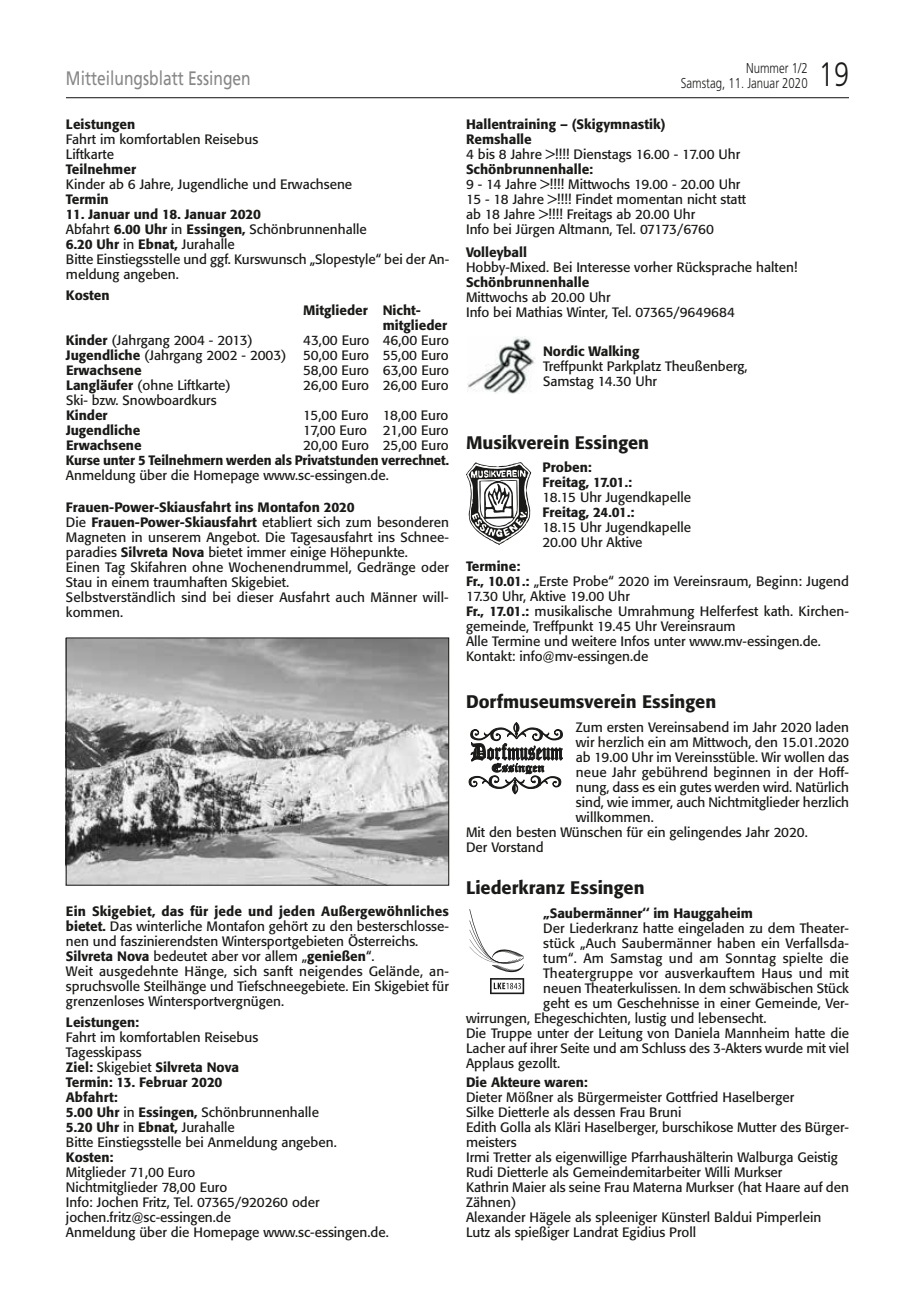
<style>
.page{position:relative;width:915px;height:1297px;background:#fff}
.page>*{position:absolute;margin:0;border:0;box-sizing:border-box;transform-origin:0 0}
.t1{font:300 33.75px "Frutiger";color:#1a1a18;scale:.8 1}
.t2{font:19.5px "Frutiger";color:#868786;scale:.8 1}
.t3{font:500 18px "Formata";color:#1a1a18}
.t4{font:300 14.25px "Frutiger";color:#1a1a18;scale:.8 1}
.t5{font:13.5px/15px "Formata";color:#1a1a18}
.t6{font:500 13.5px/15px "Formata";color:#1a1a18}
.s1{font-weight:500}
</style>
<div class="page">
<hr style="left:66px;top:97px;width:782px;height:1px;background:#1a1a18">
<img style="left:68px;top:640px;width:379px;height:243px">
<div style="left:66px;top:638px;width:383px;height:247px;border:1px solid #1a1a18"></div>
<img style="left:467px;top:337px;width:68px;height:56px">
<svg style="left:468px;top:722px;width:94px;height:72px"></svg>
<svg style="left:469px;top:909px;width:54px;height:63px"></svg>
<svg style="left:490px;top:978px;width:34px;height:16px"></svg>
<svg style="left:466px;top:462px;width:65px;height:83px"></svg>
<p class="t4" style="left:746px;top:60px;width:78px">Nummer 1/2</p>
<h2 class="t2" style="left:66px;top:66px;width:232px">Mitteilungsblatt Essingen</h2>
<p class="t4" style="left:680px;top:75px;width:160px">Samstag, 11. Januar 2020</p>
<h1 class="t1" style="left:818px;top:55px;width:39px">19</h1>
<p class="t6" style="left:66px;top:116px;width:71px">Leistungen</p>
<p class="t5" style="left:66px;top:131px;width:194px">Fahrt im komfortablen Reisebus<br>Liftkarte</p>
<p class="t6" style="left:66px;top:161px;width:72px">Teilnehmer</p>
<p class="t5" style="left:66px;top:176px;width:287px">Kinder ab 6 Jahre, Jugendliche und Erwachsene</p>
<p class="t6" style="left:66px;top:191px;width:44px">Termin</p>
<p class="t5" style="left:66px;top:206px;width:384px"><span class="s1">11. Januar und 18. Januar 2020<br></span>Abfahrt <span class="s1">6.00 Uhr</span> in <span class="s1">Essingen,</span> Schönbrunnenhalle<br><span class="s1">6.20 Uhr</span> in <span class="s1">Ebnat,</span> Jurahalle<br>Bitte Einstiegsstelle und ggf. Kurswunsch „Slopestyle“ bei der An&shy;meldung angeben.</p>
<p class="t6" style="left:66px;top:287px;width:45px">Kosten</p>
<p class="t6" style="left:382px;top:302px;width:66px;text-indent:-80px">Mitglieder Nicht&shy;mitglieder</p>
<p class="t5" style="left:66px;top:332px;width:188px"><span class="s1">Kinder</span> (Jahrgang 2004 - 2013)</p>
<p class="t5" style="left:66px;top:332px;width:384px;text-align:justify;text-indent:237px">43,00 Euro 46,00 Euro <span class="s1">Jugendliche</span> (Jahrgang 2002 - 2003) 50,00 Euro 55,00 Euro <span class="s1">Erwachsene</span></p>
<p class="t5" style="left:303px;top:362px;width:147px">58,00 Euro 63,00 Euro</p>
<p class="t5" style="left:66px;top:377px;width:166px"><span class="s1">Langläufer</span> (ohne Liftkarte)</p>
<p class="t5" style="left:303px;top:377px;width:147px">26,00 Euro 26,00 Euro</p>
<p class="t5" style="left:66px;top:392px;width:152px">Ski- bzw. Snowboardkurs</p>
<p class="t6" style="left:66px;top:407px;width:43px">Kinder</p>
<p class="t5" style="left:303px;top:407px;width:147px">15,00 Euro 18,00 Euro</p>
<p class="t6" style="left:66px;top:422px;width:76px">Jugendliche</p>
<p class="t5" style="left:303px;top:422px;width:147px">17,00 Euro 21,00 Euro</p>
<p class="t6" style="left:66px;top:437px;width:77px">Erwachsene</p>
<p class="t5" style="left:303px;top:437px;width:147px">20,00 Euro 25,00 Euro</p>
<p class="t6" style="left:66px;top:452px;width:384px">Kurse unter 5 Teilnehmern werden als Privatstunden verrechnet.</p>
<p class="t5" style="left:66px;top:467px;width:324px">Anmeldung über die Homepage www.sc-essingen.de.</p>
<p class="t5" style="left:66px;top:500px;width:384px"><span class="s1">Frauen-Power-Skiausfahrt ins Montafon 2020<br></span>Die <span class="s1">Frauen-Power-Skiausfahrt</span> etabliert sich zum besonderen Magneten in unserem Angebot. Die Tagesausfahrt ins Schnee&shy;paradies <span class="s1">Silvreta Nova</span> bietet immer einige Höhepunkte.<br>Einen Tag Skifahren ohne Wochenendrummel, Gedränge oder Stau in einem traumhaften Skigebiet.<br>Selbstverständlich sind bei dieser Ausfahrt auch Männer will&shy;kommen.</p>
<p class="t5" style="left:66px;top:904px;width:384px"><span class="s1">Ein Skigebiet, das für jede und jeden Außergewöhnliches bietet.</span> Das winterliche Montafon gehört zu den besterschlosse&shy;nen und faszinierendsten Wintersportgebieten Österreichs.<br><span class="s1">Silvreta Nova</span> bedeutet aber vor allem „<span class="s1">genießen</span>“.<br>Weit ausgedehnte Hänge, sich sanft neigendes Gelände, an&shy;spruchsvolle Steilhänge und Tiefschneegebiete. Ein Skigebiet für grenzenloses Wintersportvergnügen.</p>
<p class="t6" style="left:66px;top:1015px;width:75px">Leistungen:</p>
<p class="t5" style="left:66px;top:1030px;width:272px">Fahrt im komfortablen Reisebus<br>Tagesskipass<br><span class="s1">Ziel:</span> Skigebiet <span class="s1">Silvreta Nova<br>Termin: 13. Februar 2020<br>Abfahrt:<br>5.00 Uhr</span> in <span class="s1">Essingen,</span> Schönbrunnenhalle<br><span class="s1">5.20 Uhr</span> in <span class="s1">Ebnat,</span> Jurahalle<br>Bitte Einstiegsstelle bei Anmeldung angeben.</p>
<p class="t6" style="left:66px;top:1150px;width:49px">Kosten:</p>
<p class="t5" style="left:66px;top:1165px;width:324px">Mitglieder 71,00 Euro<br>Nichtmitglieder 78,00 Euro<br>Info: Jochen Fritz, Tel. 07365/920260 oder jochen.fritz@sc-essingen.de<br>Anmeldung über die Homepage www.sc-essingen.de.</p>
<p class="t6" style="left:466px;top:116px;width:201px">Hallentraining – (Skigymnastik)<br>Remshalle</p>
<p class="t5" style="left:466px;top:146px;width:275px">4 bis 8 Jahre &gt;!!!! Dienstags 16.00 - 17.00 Uhr</p>
<p class="t6" style="left:466px;top:161px;width:129px">Schönbrunnenhalle:</p>
<p class="t5" style="left:466px;top:176px;width:281px">9 - 14 Jahre &gt;!!!! Mittwochs 19.00 - 20.00 Uhr 15 - 18 Jahre &gt;!!!! Findet momentan nicht statt ab 18 Jahre &gt;!!!! Freitags ab 20.00 Uhr<br>Info bei Jürgen Altmann, Tel. 07173/6760</p>
<p class="t6" style="left:466px;top:245px;width:63px">Volleyball</p>
<p class="t5" style="left:466px;top:260px;width:333px">Hobby-Mixed. Bei Interesse vorher Rücksprache halten!</p>
<p class="t6" style="left:466px;top:275px;width:125px">Schönbrunnenhalle</p>
<p class="t5" style="left:466px;top:290px;width:270px">Mittwochs ab 20.00 Uhr<br>Info bei Mathias Winter, Tel. 07365/9649684</p>
<p class="t6" style="left:543px;top:344px;width:98px">Nordic Walking</p>
<p class="t5" style="left:543px;top:359px;width:206px">Treffpunkt Parkplatz Theußenberg,<br>Samstag 14.30 Uhr</p>
<h3 class="t3" style="left:466px;top:431px;width:184px">Musikverein Essingen</h3>
<p class="t6" style="left:542px;top:460px;width:91px">Proben:<br>Freitag, 17.01.:</p>
<p class="t5" style="left:542px;top:490px;width:150px">18.15 Uhr Jugendkapelle</p>
<p class="t6" style="left:542px;top:505px;width:93px">Freitag, 24.01.:</p>
<p class="t5" style="left:542px;top:520px;width:150px">18.15 Uhr Jugendkapelle<br>20.00 Uhr Aktive</p>
<p class="t5" style="left:466px;top:558px;width:384px"><span class="s1">Termine:<br>Fr., 10.01.:</span> „Erste Probe“ 2020 im Vereinsraum, Beginn: Jugend 17.30 Uhr, Aktive 19.00 Uhr<br><span class="s1">Fr., 17.01.:</span> musikalische Umrahmung Helferfest kath. Kirchen&shy;gemeinde, Treffpunkt 19.45 Uhr Vereinsraum<br>Alle Termine und weitere Infos unter www.mv-essingen.de.<br>Kontakt: info@mv-essingen.de</p>
<h3 class="t3" style="left:466px;top:691px;width:252px">Dorfmuseumsverein Essingen</h3>
<p class="t5" style="left:575px;top:719px;width:274px">Zum ersten Vereinsabend im Jahr 2020 laden</p>
<p class="t5" style="left:575px;top:734px;width:274px">wir herzlich ein am Mittwoch, den 15.01.2020</p>
<p class="t5" style="left:575px;top:749px;width:274px">ab 19.00 Uhr im Vereinsstüble. Wir wollen das</p>
<p class="t5" style="left:575px;top:764px;width:274px">neue Jahr gebührend beginnen in der Hoff-</p>
<p class="t5" style="left:575px;top:779px;width:274px">nung, dass es ein gutes werden wird. Natürlich</p>
<p class="t5" style="left:575px;top:794px;width:274px">sind, wie immer, auch Nichtmitglieder herzlich</p>
<p class="t5" style="left:575px;top:809px;width:79px">willkommen.</p>
<p class="t5" style="left:466px;top:824px;width:343px">Mit den besten Wünschen für ein gelingendes Jahr 2020.</p>
<p class="t5" style="left:466px;top:839px;width:79px">Der Vorstand</p>
<h3 class="t3" style="left:466px;top:877px;width:180px">Liederkranz Essingen</h3>
<p class="t6" style="left:543px;top:906px;width:211px">„Saubermänner‘‘ im Hauggaheim</p>
<p class="t5" style="left:543px;top:921px;width:307px">Der Liederkranz hatte eingeladen zu dem Theater-</p>
<p class="t5" style="left:543px;top:936px;width:307px">stück „Auch Saubermänner haben ein Verfallsda-</p>
<p class="t5" style="left:543px;top:951px;width:307px">tum“. Am Samstag und am Sonntag spielte die</p>
<p class="t5" style="left:543px;top:966px;width:307px">Theatergruppe vor ausverkauftem Haus und mit</p>
<p class="t5" style="left:543px;top:981px;width:307px">neuen Theaterkulissen. In dem schwäbischen Stück</p>
<p class="t5" style="left:543px;top:996px;width:307px">geht es um Geschehnisse in einer Gemeinde, Ver-</p>
<p class="t5" style="left:466px;top:1011px;width:302px">wirrungen, Ehegeschichten, lustig und lebensecht.</p>
<p class="t5" style="left:466px;top:1026px;width:384px">Die Truppe unter der Leitung von Daniela Mannheim hatte die</p>
<p class="t5" style="left:466px;top:1041px;width:384px">Lacher auf ihrer Seite und am Schluss des 3-Akters wurde mit viel</p>
<p class="t5" style="left:466px;top:1056px;width:96px">Applaus gezollt.</p>
<p class="t6" style="left:466px;top:1075px;width:123px">Die Akteure waren:</p>
<p class="t5" style="left:466px;top:1090px;width:384px">Dieter Mößner als Bürgermeister Gottfried Haselberger<br>Silke Dietterle als dessen Frau Bruni<br>Edith Golla als Kläri Haselberger, burschikose Mutter des Bürger&shy;meisters<br>Irmi Tretter als eigenwillige Pfarrhaushälterin Walburga Geistig Rudi Dietterle als Gemeindemitarbeiter Willi Murkser<br>Kathrin Maier als seine Frau Materna Murkser (hat Haare auf den Zähnen)<br>Alexander Hägele als spleeniger Künsterl Baldui Pimperlein Lutz als spießiger Landrat Egidius Proll</p>
</div>
